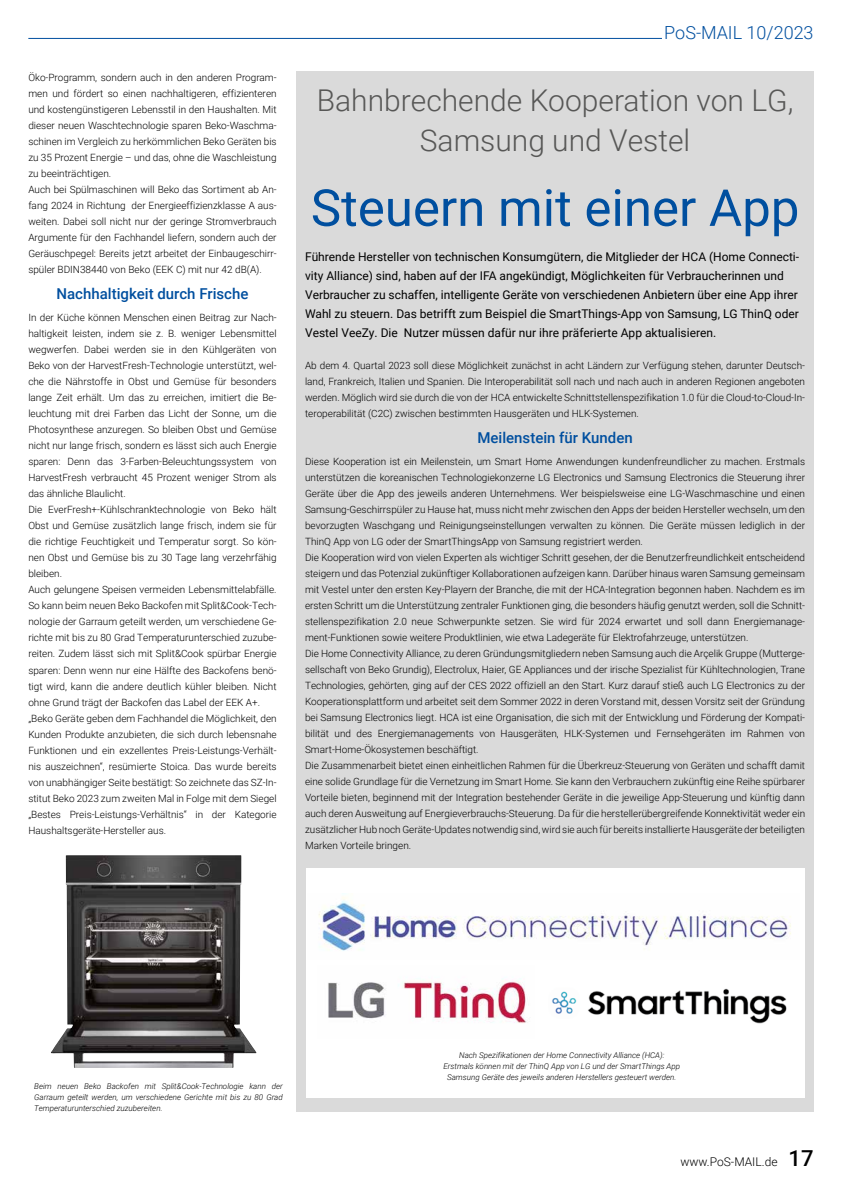
<style>
.page{position:relative;width:842px;height:1191px;background:#fff}
.page>*{position:absolute;margin:0;border:0;box-sizing:border-box;transform-origin:0 0}
.t1{font:51px "Roboto";color:#004f9f}
.t2{font:300 30px/40px "Roboto";color:#575756;text-align:center}
.t3{font:300 18px "Roboto";color:#004f9f}
.t4{font:500 15px "Roboto";color:#004f9f}
.t5{font:12px/19px "Roboto";color:#000}
.t6{font:300 12px "Roboto";color:#000}
.t7{font:300 10px/16px "Roboto";color:#000}
.t8{font:italic 300 8px/11px "Roboto";color:#000;text-align:justify}
.s1{font-weight:500;font-size:22px}
</style>
<div class="page">
<hr style="left:28px;top:38px;width:634px;height:1px;background:#004f9f">
<img style="left:51px;top:855px;width:205px;height:212px">
<div style="left:297px;top:71px;width:517px;height:1040px;background:#dadada"></div>
<div style="left:306px;top:867px;width:498px;height:230px;background:#fff"></div>
<img style="left:328px;top:979px;width:199px;height:44px">
<img style="left:552px;top:988px;width:235px;height:36px">
<img style="left:318px;top:893px;width:473px;height:58px">
<p class="t7" style="left:28px;top:69px;width:250px">Öko-Programm, sondern auch in den anderen Program&shy;men und fördert so einen nachhaltigeren, effizienteren und kostengünstigeren Lebensstil in den Haushalten. Mit dieser neuen Waschtechnologie sparen Beko-Waschma&shy;schinen im Vergleich zu herkömmlichen Beko Geräten bis zu 35 Prozent Energie – und das, ohne die Waschleistung zu beeinträchtigen.<br>Auch bei Spülmaschinen will Beko das Sortiment ab An&shy;fang 2024 in Richtung der Energieeffizienzklasse A aus&shy;weiten. Dabei soll nicht nur der geringe Stromverbrauch Argumente für den Fachhandel liefern, sondern auch der Geräuschpegel: Bereits jetzt arbeitet der Einbaugeschirr&shy;spüler BDIN38440 von Beko (EEK C) mit nur 42 dB(A).</p>
<h3 class="t4" style="left:57px;top:283px;width:193px">Nachhaltigkeit durch Frische</h3>
<p class="t7" style="left:28px;top:309px;width:250px">In der Küche können Menschen einen Beitrag zur Nach&shy;haltigkeit leisten, indem sie z. B. weniger Lebensmittel wegwerfen. Dabei werden sie in den Kühlgeräten von Beko von der HarvestFresh-Technologie unterstützt, wel&shy;che die Nährstoffe in Obst und Gemüse für besonders lange Zeit erhält. Um das zu erreichen, imitiert die Be&shy;leuchtung mit drei Farben das Licht der Sonne, um die Photosynthese anzuregen. So bleiben Obst und Gemüse nicht nur lange frisch, sondern es lässt sich auch Energie sparen: Denn das 3-Farben-Beleuchtungssystem von HarvestFresh verbraucht 45 Prozent weniger Strom als das ähnliche Blaulicht.<br>Die EverFresh+-Kühlschranktechnologie von Beko hält Obst und Gemüse zusätzlich lange frisch, indem sie für die richtige Feuchtigkeit und Temperatur sorgt. So kön&shy;nen Obst und Gemüse bis zu 30 Tage lang verzehrfähig bleiben.<br>Auch gelungene Speisen vermeiden Lebensmittelabfälle.<br>So kann beim neuen Beko Backofen mit Split&amp;Cook-Tech&shy;nologie der Garraum geteilt werden, um verschiedene Ge&shy;richte mit bis zu 80 Grad Temperaturunterschied zuzube&shy;reiten. Zudem lässt sich mit Split&amp;Cook spürbar Energie sparen: Denn wenn nur eine Hälfte des Backofens benö&shy;tigt wird, kann die andere deutlich kühler bleiben. Nicht ohne Grund trägt der Backofen das Label der EEK A+. „Beko Geräte geben dem Fachhandel die Möglichkeit, den Kunden Produkte anzubieten, die sich durch lebensnahe Funktionen und ein exzellentes Preis-Leistungs-Verhält&shy;nis auszeichnen“, resümierte Stoica. Das wurde bereits von unabhängiger Seite bestätigt: So zeichnete das SZ-In&shy;stitut Beko 2023 zum zweiten Mal in Folge mit dem Siegel „Bestes Preis-Leistungs-Verhältnis“ in der Kategorie Haushaltsgeräte-Hersteller aus.</p>
<h3 class="t3" style="left:664px;top:20px;width:151px">PoS-MAIL 10/2023</h3>
<h2 class="t2" style="left:317px;top:79px;width:478px">Bahnbrechende Kooperation von LG,<br>Samsung und Vestel</h2>
<h1 class="t1" style="left:311px;top:172px;width:490px">Steuern mit einer App</h1>
<p class="t5" style="left:305px;top:247px;width:496px">Führende Hersteller von technischen Konsumgütern, die Mitglieder der HCA (Home Connecti&shy;vity Alliance) sind, haben auf der IFA angekündigt, Möglichkeiten für Verbraucherinnen und Verbraucher zu schaffen, intelligente Geräte von verschiedenen Anbietern über eine App ihrer Wahl zu steuern. Das betrifft zum Beispiel die SmartThings-App von Samsung, LG ThinQ oder Vestel VeeZy. Die Nutzer müssen dafür nur ihre präferierte App aktualisieren.</p>
<p class="t7" style="left:305px;top:357px;width:502px;text-align:justify">Ab dem 4. Quartal 2023 soll diese Möglichkeit zunächst in acht Ländern zur Verfügung stehen, darunter Deutsch&shy;land, Frankreich, Italien und Spanien. Die Interoperabilität soll nach und nach auch in anderen Regionen angeboten werden. Möglich wird sie durch die von der HCA entwickelte Schnittstellenspezifikation 1.0 für die Cloud-to-Cloud-In&shy;teroperabilität (C2C) zwischen bestimmten Hausgeräten und HLK-Systemen.</p>
<h3 class="t4" style="left:477px;top:427px;width:157px">Meilenstein für Kunden</h3>
<p class="t7" style="left:305px;top:453px;width:502px">Diese Kooperation ist ein Meilenstein, um Smart Home Anwendungen kundenfreundlicher zu machen. Erstmals unterstützen die koreanischen Technologiekonzerne LG Electronics und Samsung Electronics die Steuerung ihrer Geräte über die App des jeweils anderen Unternehmens. Wer beispielsweise eine LG-Waschmaschine und einen Samsung-Geschirrspüler zu Hause hat, muss nicht mehr zwischen den Apps der beiden Hersteller wechseln, um den bevorzugten Waschgang und Reinigungseinstellungen verwalten zu können. Die Geräte müssen lediglich in der ThinQ App von LG oder der SmartThingsApp von Samsung registriert werden.<br>Die Kooperation wird von vielen Experten als wichtiger Schritt gesehen, der die Benutzerfreundlichkeit entscheidend steigern und das Potenzial zukünftiger Kollaborationen aufzeigen kann. Darüber hinaus waren Samsung gemeinsam mit Vestel unter den ersten Key-Playern der Branche, die mit der HCA-Integration begonnen haben. Nachdem es im ersten Schritt um die Unterstützung zentraler Funktionen ging, die besonders häufig genutzt werden, soll die Schnitt&shy;stellenspezifikation 2.0 neue Schwerpunkte setzen. Sie wird für 2024 erwartet und soll dann Energiemanage&shy;ment-Funktionen sowie weitere Produktlinien, wie etwa Ladegeräte für Elektrofahrzeuge, unterstützen.<br>Die Home Connectivity Alliance, zu deren Gründungsmitgliedern neben Samsung auch die Arçelik Gruppe (Mutterge&shy;sellschaft von Beko Grundig), Electrolux, Haier, GE Appliances und der irische Spezialist für Kühltechnologien, Trane Technologies, gehörten, ging auf der CES 2022 offiziell an den Start. Kurz darauf stieß auch LG Electronics zu der Kooperationsplattform und arbeitet seit dem Sommer 2022 in deren Vorstand mit, dessen Vorsitz seit der Gründung bei Samsung Electronics liegt. HCA ist eine Organisation, die sich mit der Entwicklung und Förderung der Kompati&shy;bilität und des Energiemanagements von Hausgeräten, HLK-Systemen und Fernsehgeräten im Rahmen von Smart-Home-Ökosystemen beschäftigt.<br>Die Zusammenarbeit bietet einen einheitlichen Rahmen für die Überkreuz-Steuerung von Geräten und schafft damit eine solide Grundlage für die Vernetzung im Smart Home. Sie kann den Verbrauchern zukünftig eine Reihe spürbarer Vorteile bieten, beginnend mit der Integration bestehender Geräte in die jeweilige App-Steuerung und künftig dann auch deren Ausweitung auf Energieverbrauchs-Steuerung. Da für die herstellerübergreifende Konnektivität weder ein zusätzlicher Hub noch Geräte-Updates notwendig sind, wird sie auch für bereits installierte Hausgeräte der beteiligten Marken Vorteile bringen.</p>
<p class="t8" style="left:34px;top:1080px;width:250px">Beim neuen Beko Backofen mit Split&amp;Cook-Technologie kann der Garraum geteilt werden, um verschiedene Gerichte mit bis zu 80 Grad Temperaturunterschied zuzubereiten.</p>
<p class="t8" style="left:443px;top:1049px;width:238px;text-align:center">Nach Spezifikationen der Home Connectivity Alliance (HCA):<br>Erstmals können mit der ThinQ App von LG und der SmartThings App<br>Samsung Geräte des jeweils anderen Herstellers gesteuert werden.</p>
<p class="t6" style="left:680px;top:1153px;width:135px">www.PoS-MAIL.de <span class="s1">17</span></p>
</div>
